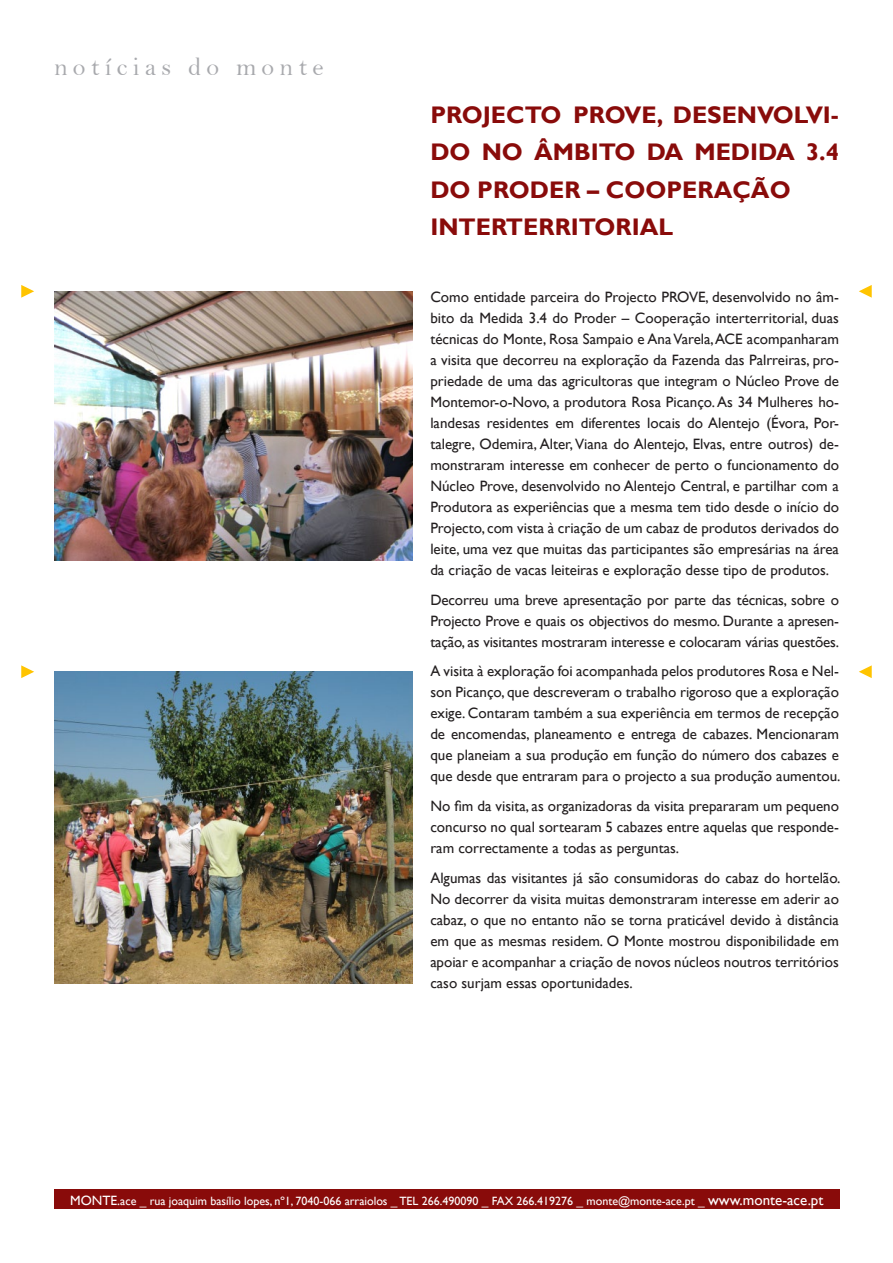
<style>
.page{position:relative;width:893px;height:1263px;background:#fff}
.page>*{position:absolute;margin:0;border:0;box-sizing:border-box;transform-origin:0 0}
.t1{font:25.95px "Bell";letter-spacing:.2em;color:#a8a9ad}
.t2{font:700 24px/37.5px "Gill Sans";color:#890b0a}
.t3{font:15px/21px "Gill Sans";color:#231f20;text-align:justify}
.t4{font:12px "Gill Sans";color:#fff}
.s1{font-size:13.5px}
.s2{font-size:15px}
</style>
<div class="page">
<svg style="left:859px;top:285px;width:13px;height:13px"></svg>
<svg style="left:21px;top:285px;width:13px;height:13px"></svg>
<svg style="left:859px;top:665px;width:13px;height:13px"></svg>
<svg style="left:21px;top:665px;width:13px;height:13px"></svg>
<img style="left:54px;top:292px;width:358px;height:268px">
<img style="left:54px;top:672px;width:358px;height:312px">
<div style="left:54px;top:1190px;width:786px;height:19px;background:#890b0a"></div>
<h1 class="t1" style="left:54px;top:51px;width:271px">notícias do monte</h1>
<h2 class="t2" style="left:430px;top:97px;width:410px;text-indent:226px">, DESENVOLVI-<br>DO NO ÂMBITO DA MEDIDA 3.4<br>DO PRODER – COOPERAÇÃO<br>INTERTERRITORIAL</h2>
<h2 class="t2" style="left:430px;top:97px;width:176px">PROJECTO PROVE</h2>
<p class="t3" style="left:430px;top:287px;width:410px">Como entidade parceira do Projecto PROVE, desenvolvido no âm&shy;bito da Medida 3.4 do Proder – Cooperação interterritorial, duas técnicas do Monte, Rosa Sampaio e Ana Varela, ACE acompanharam a visita que decorreu na exploração da Fazenda das Palrreiras, pro&shy;priedade de uma das agricultoras que integram o Núcleo Prove de Montemor-o-Novo, a produtora Rosa Picanço. As 34 Mulheres ho&shy;landesas residentes em diferentes locais do Alentejo (Évora, Por&shy;talegre, Odemira, Alter, Viana do Alentejo, Elvas, entre outros) de&shy;monstraram interesse em conhecer de perto o funcionamento do Núcleo Prove, desenvolvido no Alentejo Central, e partilhar com a Produtora as experiências que a mesma tem tido desde o início do Projecto, com vista à criação de um cabaz de produtos derivados do leite, uma vez que muitas das participantes são empresárias na área da criação de vacas leiteiras e exploração desse tipo de produtos.</p>
<p class="t3" style="left:430px;top:590px;width:410px">Decorreu uma breve apresentação por parte das técnicas, sobre o Projecto Prove e quais os objectivos do mesmo. Durante a apresen&shy;tação, as visitantes mostraram interesse e colocaram várias questões.</p>
<p class="t3" style="left:430px;top:661px;width:412px">A visita à exploração foi acompanhada pelos produtores Rosa e Nel&shy;son Picanço, que descreveram o trabalho rigoroso que a exploração exige. Contaram também a sua experiência em termos de recepção de encomendas, planeamento e entrega de cabazes. Mencionaram que planeiam a sua produção em função do número dos cabazes e que desde que entraram para o projecto a sua produção aumentou.</p>
<p class="t3" style="left:430px;top:796px;width:410px">No fim da visita, as organizadoras da visita prepararam um pequeno concurso no qual sortearam 5 cabazes entre aquelas que responde&shy;ram correctamente a todas as perguntas.</p>
<p class="t3" style="left:430px;top:867px;width:412px">Algumas das visitantes já são consumidoras do cabaz do hortelão.<br>No decorrer da visita muitas demonstraram interesse em aderir ao cabaz, o que no entanto não se torna praticável devido à distância em que as mesmas residem. O Monte mostrou disponibilidade em apoiar e acompanhar a criação de novos núcleos noutros territórios caso surjam essas oportunidades.</p>
<p class="t4" style="left:70px;top:1193px;width:755px"><span class="s1">MONTE.</span>ace _ rua joaquim basílio lopes, nº1, 7040-066 arraiolos _ TEL 266.490090 _ FAX 266.419276 _ monte@monte-ace.pt _ <span class="s2">www.monte-ace.pt</span></p>
</div>
